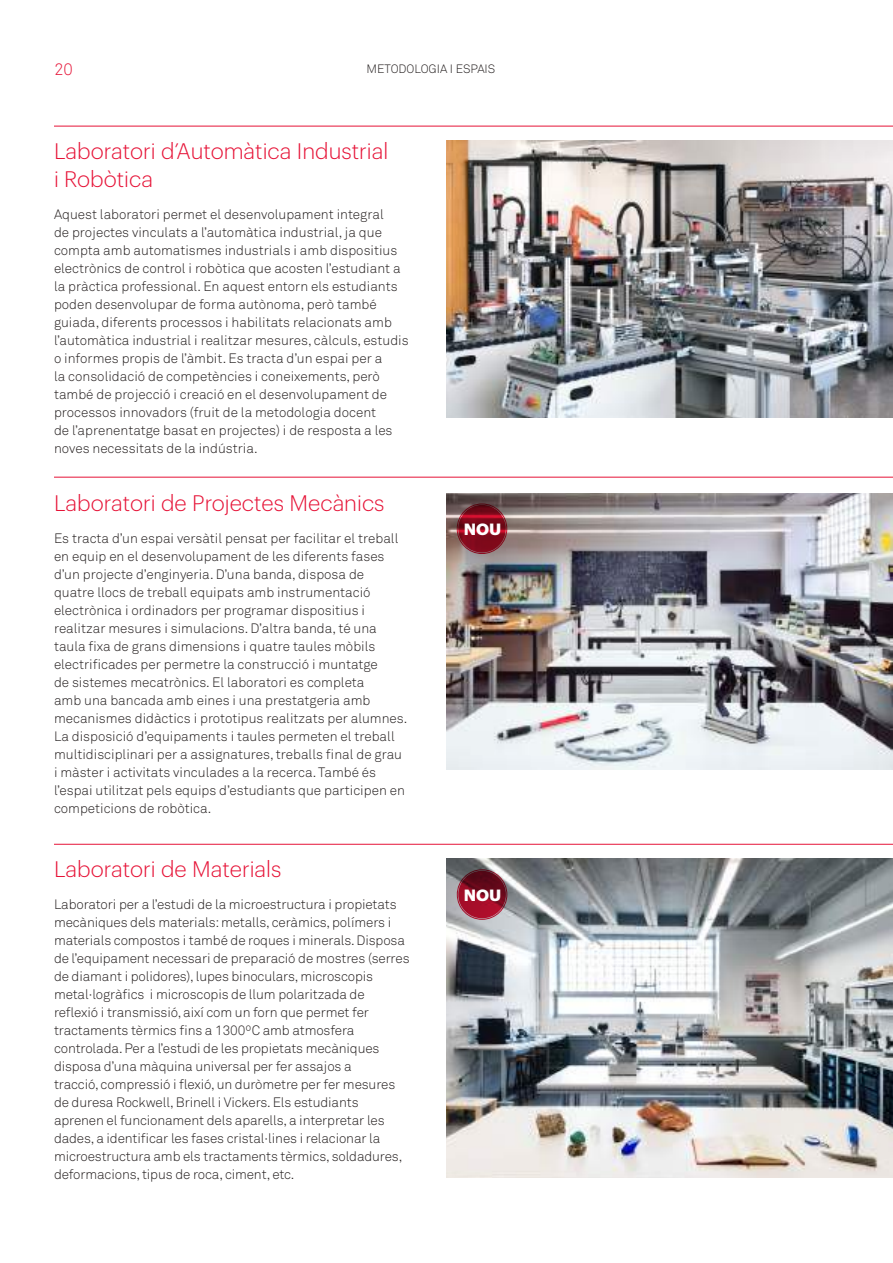
<style>
.page{position:relative;width:893px;height:1263px;background:#fff}
.page>*{position:absolute;margin:0;border:0;box-sizing:border-box;transform-origin:0 0}
.t1{font:300 22.05px/28.2px "Graphik";color:#e61337}
.t2{font:16.5px "Akkurat Light Pro";color:#e61337}
.t3{font:700 15.9px "Graphik";color:#fff}
.t4{font:13.5px/18px "Akkurat Light Pro";color:#241f1f}
.t5{font:12px "Akkurat Light Pro";color:#241f1f}
</style>
<div class="page">
<hr style="left:54px;top:126px;width:839px;height:1px;background:#e61337">
<hr style="left:54px;top:477px;width:839px;height:1px;background:#e61337">
<hr style="left:54px;top:844px;width:839px;height:1px;background:#e61337">
<img style="left:446px;top:141px;width:447px;height:277px">
<img style="left:446px;top:493px;width:447px;height:277px">
<img style="left:446px;top:859px;width:447px;height:319px">
<svg style="left:458px;top:505px;width:48px;height:48px;background:#860a1d"></svg>
<div style="left:457px;top:504px;width:50px;height:50px;border:1px solid #e61337;border-radius:50%"></div>
<svg style="left:458px;top:871px;width:48px;height:47px;background:#840b22"></svg>
<div style="left:457px;top:869px;width:50px;height:50px;border:1px solid #e61337;border-radius:50%"></div>
<p class="t2" style="left:54px;top:59px;width:20px">20</p>
<p class="t5" style="left:367px;top:61px;width:130px">METODOLOGIA I ESPAIS</p>
<h1 class="t1" style="left:54px;top:135px;width:336px">Laboratori d’Automàtica Industrial i Robòtica</h1>
<p class="t4" style="left:54px;top:205px;width:356px">Aquest laboratori permet el desenvolupament integral<br>de projectes vinculats a l’automàtica industrial, ja que compta amb automatismes industrials i amb dispositius electrònics de control i robòtica que acosten l’estudiant a la pràctica professional. En aquest entorn els estudiants poden desenvolupar de forma autònoma, però també guiada, diferents processos i habilitats relacionats amb l’automàtica industrial i realitzar mesures, càlculs, estudis o informes propis de l’àmbit. Es tracta d’un espai per a<br>la consolidació de competències i coneixements, però també de projecció i creació en el desenvolupament de processos innovadors (fruit de la metodologia docent<br>de l’aprenentatge basat en projectes) i de resposta a les noves necessitats de la indústria.</p>
<h1 class="t1" style="left:54px;top:487px;width:332px">Laboratori de Projectes Mecànics</h1>
<p class="t4" style="left:54px;top:529px;width:355px">Es tracta d’un espai versàtil pensat per facilitar el treball en equip en el desenvolupament de les diferents fases d’un projecte d’enginyeria. D’una banda, disposa de quatre llocs de treball equipats amb instrumentació electrònica i ordinadors per programar dispositius i realitzar mesures i simulacions. D’altra banda, té una taula fixa de grans dimensions i quatre taules mòbils electrificades per permetre la construcció i muntatge<br>de sistemes mecatrònics. El laboratori es completa<br>amb una bancada amb eines i una prestatgeria amb mecanismes didàctics i prototipus realitzats per alumnes.<br>La disposició d’equipaments i taules permeten el treball multidisciplinari per a assignatures, treballs final de grau i màster i activitats vinculades a la recerca. També és l’espai utilitzat pels equips d’estudiants que participen en competicions de robòtica.</p>
<h1 class="t1" style="left:54px;top:853px;width:229px">Laboratori de Materials</h1>
<p class="t4" style="left:54px;top:895px;width:357px">Laboratori per a l’estudi de la microestructura i propietats mecàniques dels materials: metalls, ceràmics, polímers i materials compostos i també de roques i minerals. Disposa de l’equipament necessari de preparació de mostres (serres de diamant i polidores), lupes binoculars, microscopis metal·logràfics i microscopis de llum polaritzada de reflexió i transmissió, així com un forn que permet fer tractaments tèrmics fins a 1300ºC amb atmosfera controlada. Per a l’estudi de les propietats mecàniques disposa d’una màquina universal per fer assajos a<br>tracció, compressió i flexió, un duròmetre per fer mesures de duresa Rockwell, Brinell i Vickers. Els estudiants aprenen el funcionament dels aparells, a interpretar les dades, a identificar les fases cristal·lines i relacionar la microestructura amb els tractaments tèrmics, soldadures, deformacions, tipus de roca, ciment, etc.</p>
<p class="t3" style="left:464px;top:517px;width:39px">NOU</p>
<p class="t3" style="left:464px;top:883px;width:39px">NOU</p>
</div>
